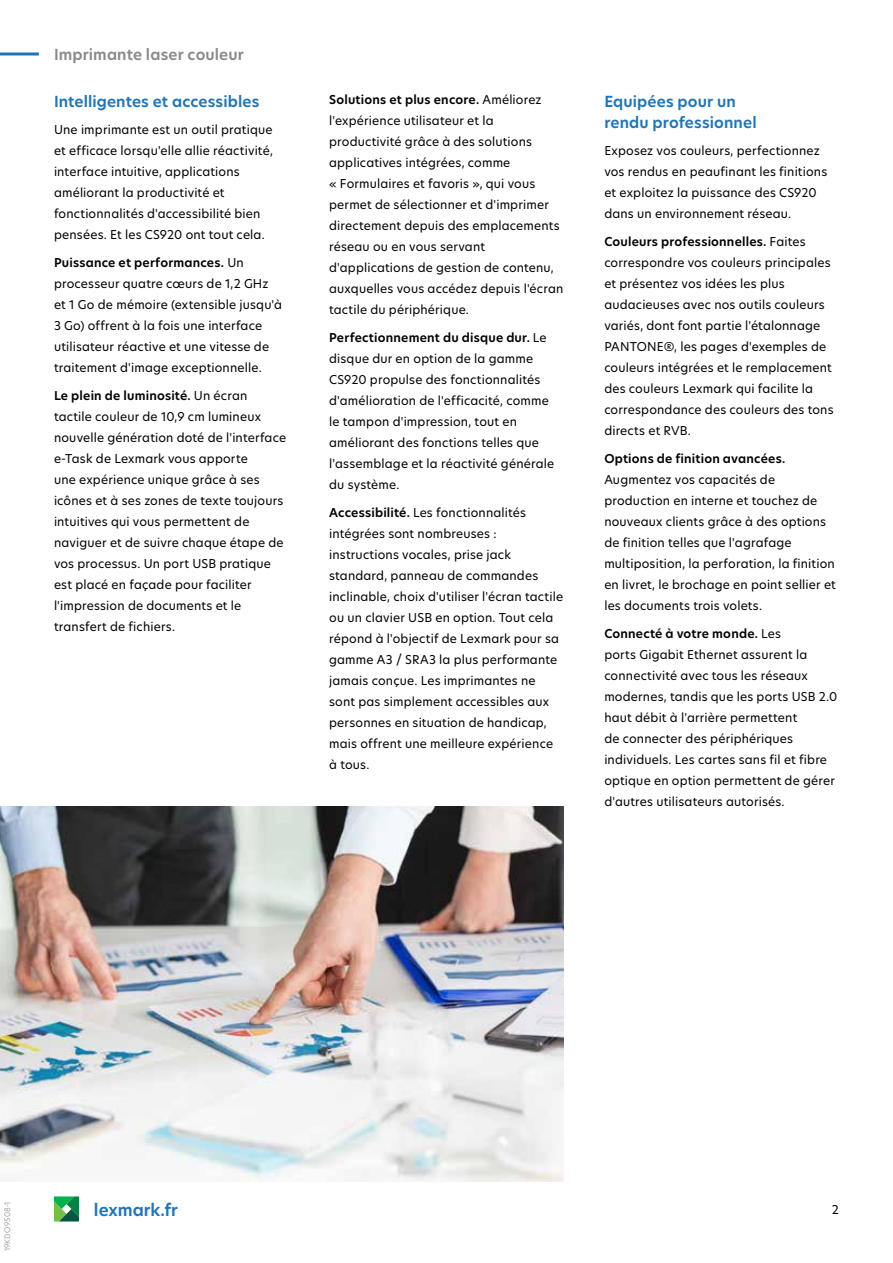
<style>
.page{position:relative;width:893px;height:1263px;background:#fff}
.page>*{position:absolute;margin:0;border:0;box-sizing:border-box;transform-origin:0 0}
.t1{font:600 16.5px "TP Hero";color:#1c75bc}
.t2{font:600 15px/21px "TP Hero";letter-spacing:.01em;color:#1c75bc}
.t3{font:600 15px "TP Hero";letter-spacing:.01em;color:#888a8c}
.t4{font:12px/21px "TP Hero";letter-spacing:.015em;color:#000}
.t5{font:600 12px "TP Hero";letter-spacing:.02em;color:#000}
.t6{font:300 7.5px "TP Hero";letter-spacing:.025em;color:#888a8c}
.s1{font-weight:600}
</style>
<div class="page">
<hr style="left:0;top:52px;width:39px;height:3px;background:#1c75bc">
<svg style="left:54px;top:1196px;width:25px;height:25px"></svg>
<img style="left:0;top:806px;width:564px;height:376px">
<p class="t3" style="left:54px;top:44px;width:191px">Imprimante laser couleur</p>
<p class="t2" style="left:54px;top:91px;width:207px">Intelligentes et accessibles</p>
<p class="t4" style="left:54px;top:119px;width:220px">Une imprimante est un outil pratique et efficace lorsqu'elle allie réactivité, interface intuitive, applications améliorant la productivité et fonctionnalités d'accessibilité bien pensées. Et les CS920 ont tout cela.</p>
<p class="t4" style="left:54px;top:252px;width:230px"><span class="s1">Puissance et performances.</span> Un processeur quatre cœurs de 1,2 GHz et 1 Go de mémoire (extensible jusqu'à 3 Go) offrent à la fois une interface utilisateur réactive et une vitesse de traitement d'image exceptionnelle.</p>
<p class="t4" style="left:54px;top:385px;width:234px"><span class="s1">Le plein de luminosité.</span> Un écran tactile couleur de 10,9 cm lumineux nouvelle génération doté de l'interface e-Task de Lexmark vous apporte<br>une expérience unique grâce à ses icônes et à ses zones de texte toujours intuitives qui vous permettent de naviguer et de suivre chaque étape de vos processus. Un port USB pratique est placé en façade pour faciliter l'impression de documents et le transfert de fichiers.</p>
<p class="t4" style="left:329px;top:89px;width:236px"><span class="s1">Solutions et plus encore.</span> Améliorez l'expérience utilisateur et la productivité grâce à des solutions applicatives intégrées, comme<br>« Formulaires et favoris », qui vous permet de sélectionner et d'imprimer directement depuis des emplacements réseau ou en vous servant d'applications de gestion de contenu, auxquelles vous accédez depuis l'écran tactile du périphérique.</p>
<p class="t4" style="left:329px;top:327px;width:227px"><span class="s1">Perfectionnement du disque dur.</span> Le disque dur en option de la gamme<br>CS920 propulse des fonctionnalités d'amélioration de l'efficacité, comme le tampon d'impression, tout en améliorant des fonctions telles que l'assemblage et la réactivité générale du système.</p>
<p class="t4" style="left:329px;top:502px;width:235px"><span class="s1">Accessibilité.</span> Les fonctionnalités intégrées sont nombreuses : instructions vocales, prise jack standard, panneau de commandes inclinable, choix d'utiliser l'écran tactile ou un clavier USB en option. Tout cela répond à l'objectif de Lexmark pour sa gamme A3 / SRA3 la plus performante jamais conçue. Les imprimantes ne sont pas simplement accessibles aux personnes en situation de handicap, mais offrent une meilleure expérience à tous.</p>
<p class="t2" style="left:604px;top:91px;width:154px">Equipées pour un rendu professionnel</p>
<p class="t4" style="left:604px;top:140px;width:224px">Exposez vos couleurs, perfectionnez vos rendus en peaufinant les finitions et exploitez la puissance des CS920 dans un environnement réseau.</p>
<p class="t4" style="left:604px;top:231px;width:231px"><span class="s1">Couleurs professionnelles.</span> Faites correspondre vos couleurs principales et présentez vos idées les plus audacieuses avec nos outils couleurs variés, dont font partie l'étalonnage PANTONE®, les pages d'exemples de couleurs intégrées et le remplacement des couleurs Lexmark qui facilite la correspondance des couleurs des tons directs et RVB.</p>
<p class="t5" style="left:604px;top:450px;width:182px">Options de finition avancées.</p>
<p class="t4" style="left:604px;top:469px;width:233px">Augmentez vos capacités de production en interne et touchez de nouveaux clients grâce à des options de finition telles que l'agrafage multiposition, la perforation, la finition en livret, le brochage en point sellier et les documents trois volets.</p>
<p class="t4" style="left:604px;top:622px;width:234px"><span class="s1">Connecté à votre monde.</span> Les<br>ports Gigabit Ethernet assurent la connectivité avec tous les réseaux modernes, tandis que les ports USB 2.0 haut débit à l'arrière permettent<br>de connecter des périphériques individuels. Les cartes sans fil et fibre optique en option permettent de gérer d'autres utilisateurs autorisés.</p>
<p class="t6" style="left:2px;top:1251px;width:52px;rotate:-90deg">19KDO9508-1</p>
<h1 class="t1" style="left:94px;top:1198px;width:86px">lexmark.fr</h1>
<p class="t4" style="left:832px;top:1199px;width:9px">2</p>
</div>
